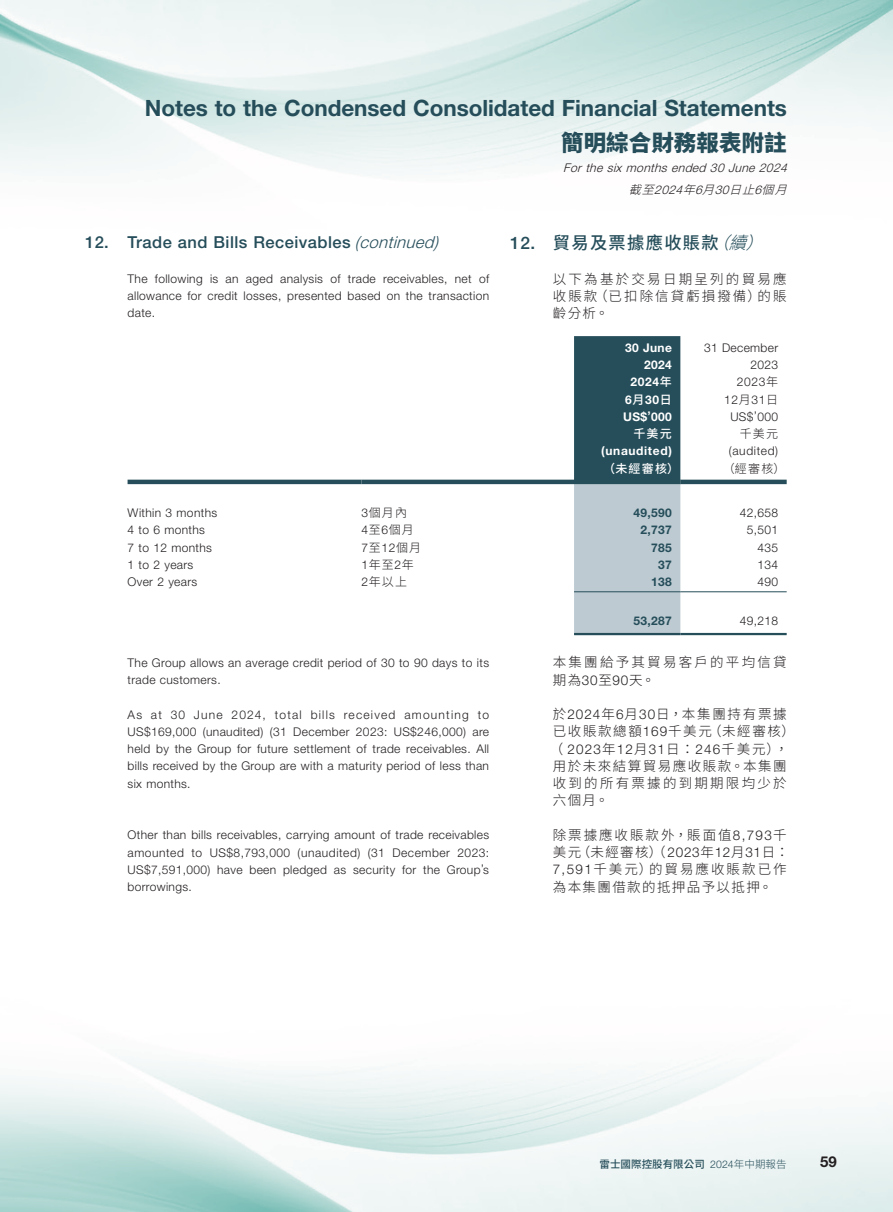
<style>
.page{position:relative;width:893px;height:1212px;background:#fff}
.page>*{position:absolute;margin:0;border:0;box-sizing:border-box;transform-origin:0 0}
.t1{font:700 22.5px "Helvetica Neue LT Std";color:#254d5a}
.t2{font:800 22.5px "Source Han Sans TC";letter-spacing:.005em;color:#254d5a}
.C_Heading_1{font:500 17.25px "Source Han Sans TC";letter-spacing:.08em;color:#254d5a}
.Heading_1{font:500 16.5px "Helvetica Neue LT Std";letter-spacing:.03em;color:#254d5a}
.t3{font:700 15px "Helvetica Neue LT Std";color:#231f20}
.C_Body_Text{font:300 13.5px/17.2px "Source Han Sans TC";letter-spacing:.15em;color:#231f20}
.C_Body_Text-2{font:300 13.5px/17.2px "Source Han Sans TC";letter-spacing:.12em;color:#231f20}
.Body_Text{font:300 12px/17.2px "Helvetica Neue LT Std";letter-spacing:.03em;color:#231f20;text-align:justify}
.t4{font:italic 300 12px "Helvetica Neue LT Std";color:#231f20}
.C_Body_Text-3{font:300 12px "Helvetica Neue LT Std";letter-spacing:.055em;color:#231f20}
.C_Body_Text-4{font:300 12px "Source Han Sans TC";letter-spacing:.105em;color:#231f20}
.Body_Text-2{font:700 12px "Helvetica Neue LT Std";letter-spacing:.03em;color:#254d5a}
.C_Body_Text-5{font:700 12px "Helvetica Neue LT Std";letter-spacing:.055em;color:#fff}
.Body_Text-3{font:700 12px "Helvetica Neue LT Std";letter-spacing:.03em;color:#fff}
.t5{font:italic 300 12px "Source Han Sans TC";color:#231f20}
.C_Body_Text-6{font:500 12px "Source Han Sans TC";letter-spacing:.105em;color:#fff}
.t6{font:500 10.5px "Source Han Sans TC";letter-spacing:.005em;color:#254d5a}
.s1{font-family:"Helvetica Neue LT Std"}
.s2{font-weight:300;font-style:italic}
.s3{font-family:"Source Han Sans TC";font-weight:500}
.s4{font-family:"Source Han Sans TC"}
.s5{font-family:"Helvetica Neue LT Std";font-weight:300}
.s6{font-weight:300}
</style>
<div class="page">
<img style="left:0;top:0;width:893px;height:1212px">
<svg style="left:574px;top:336px;width:106px;height:297px;background:#718c96"></svg>
<hr style="left:128px;top:480px;width:233px;height:4px;background:#254d5a">
<hr style="left:361px;top:480px;width:213px;height:4px;background:#254d5a">
<hr style="left:574px;top:480px;width:106px;height:4px;background:#254d5a">
<hr style="left:680px;top:480px;width:107px;height:4px;background:#254d5a">
<hr style="left:574px;top:591px;width:106px;height:1px;background:#254d5a">
<hr style="left:680px;top:591px;width:107px;height:1px;background:#254d5a">
<hr style="left:574px;top:633px;width:106px;height:2px;background:#254d5a">
<hr style="left:680px;top:633px;width:107px;height:2px;background:#254d5a">
<h1 class="t1" style="left:145px;top:94px;width:644px">Notes to the Condensed Consolidated Financial Statements</h1>
<h1 class="t2" style="left:561px;top:130px;width:227px">簡明綜合財務報表附註</h1>
<p class="t4" style="left:563px;top:161px;width:229px">Forthe sixmonthsended 30 June 2024</p>
<p class="t5" style="left:629px;top:183px;width:169px">截至<span class="s1">2024</span>年<span class="s1">6</span>月<span class="s1">30</span>日止<span class="s1">6</span>個月</p>
<p class="C_Heading_1" style="left:510px;top:233px;width:268px"><span class="s1">12.</span> 貿易及票據應收賬款<span class="s2">（續）</span></p>
<p class="C_Body_Text" style="left:553px;top:270px;width:235px;text-align:justify">以下為基於交易日期呈列的貿易應收賬款（已扣除信貸虧損撥備）的賬齡分析。</p>
<p class="Heading_1" style="left:85px;top:233px;width:355px">12. Trade and Bills Receivables <span class="s2">(continued)</span></p>
<p class="Body_Text" style="left:128px;top:270px;width:363px">The following is an aged analysis of trade receivables, net of allowance for credit losses, presented based on the transaction date.</p>
<p class="Body_Text-3" style="left:625px;top:340px;width:48px">30 June</p>
<p class="Body_Text-3" style="left:644px;top:357px;width:29px">2024</p>
<p class="C_Body_Text-5" style="left:631px;top:375px;width:43px">2024<span class="s3">年</span></p>
<p class="C_Body_Text-5" style="left:625px;top:392px;width:48px">6<span class="s3">月</span>30<span class="s3">日</span></p>
<p class="Body_Text" style="left:704px;top:339px;width:76px">31 December</p>
<p class="Body_Text" style="left:750px;top:356px;width:29px">2023</p>
<p class="C_Body_Text-3" style="left:737px;top:375px;width:43px">2023<span class="s4">年</span></p>
<p class="C_Body_Text-3" style="left:724px;top:392px;width:55px">12<span class="s4">月</span>31<span class="s4">日</span></p>
<p class="Body_Text-3" style="left:623px;top:409px;width:50px">US$’000</p>
<p class="Body_Text" style="left:730px;top:408px;width:49px">US$’000</p>
<p class="C_Body_Text-6" style="left:633px;top:427px;width:40px">千美元</p>
<p class="C_Body_Text-4" style="left:740px;top:427px;width:40px">千美元</p>
<p class="C_Body_Text-5" style="left:601px;top:444px;width:72px">(unaudited)</p>
<p class="C_Body_Text-3" style="left:729px;top:444px;width:51px">(audited)</p>
<p class="C_Body_Text-6" style="left:603px;top:461px;width:78px">（未經審核）</p>
<p class="C_Body_Text-4" style="left:723px;top:461px;width:64px">（經審核）</p>
<p class="Body_Text" style="left:128px;top:504px;width:91px">Within 3 months</p>
<p class="C_Body_Text-4" style="left:361px;top:506px;width:47px"><span class="s1">3</span>個月內</p>
<p class="Body_Text-2" style="left:633px;top:505px;width:40px">49,590</p>
<p class="Body_Text" style="left:740px;top:504px;width:40px">42,658</p>
<p class="Body_Text" style="left:128px;top:521px;width:79px">4 to 6 months</p>
<p class="C_Body_Text-4" style="left:361px;top:523px;width:54px"><span class="s1">4</span>至<span class="s1">6</span>個月</p>
<p class="Body_Text-2" style="left:640px;top:523px;width:33px">2,737</p>
<p class="Body_Text" style="left:747px;top:521px;width:33px">5,501</p>
<p class="Body_Text" style="left:128px;top:538px;width:86px">7 to 12 months</p>
<p class="C_Body_Text-3" style="left:361px;top:540px;width:61px">7<span class="s4">至</span>12<span class="s4">個月</span></p>
<p class="Body_Text-2" style="left:651px;top:540px;width:22px">785</p>
<p class="Body_Text" style="left:757px;top:538px;width:22px">435</p>
<p class="Body_Text" style="left:128px;top:556px;width:67px">1 to 2 years</p>
<p class="C_Body_Text-4" style="left:361px;top:558px;width:54px"><span class="s1">1</span>年至<span class="s1">2</span>年</p>
<p class="Body_Text-2" style="left:658px;top:557px;width:15px">37</p>
<p class="Body_Text" style="left:757px;top:556px;width:22px">134</p>
<p class="Body_Text" style="left:128px;top:573px;width:71px">Over 2 years</p>
<p class="C_Body_Text-4" style="left:361px;top:575px;width:47px"><span class="s1">2</span>年以上</p>
<p class="Body_Text-2" style="left:651px;top:574px;width:22px">138</p>
<p class="Body_Text" style="left:757px;top:573px;width:22px">490</p>
<p class="Body_Text-2" style="left:633px;top:613px;width:40px">53,287</p>
<p class="Body_Text" style="left:740px;top:612px;width:40px">49,218</p>
<p class="Body_Text" style="left:128px;top:654px;width:363px">The Group allows an average credit period of 30 to 90 days to its trade customers.</p>
<p class="Body_Text" style="left:128px;top:705px;width:363px">As at 30 June 2024, total bills received amounting to US$169,000 (unaudited) (31 December 2023: US$246,000) are held by the Group for future settlement of trade receivables. All bills received by the Group are with a maturity period of less than six months.</p>
<p class="C_Body_Text" style="left:553px;top:654px;width:235px">本集團給予其貿易客戶的平均信貸期為<span class="s1">30</span>至<span class="s1">90</span>天。</p>
<p class="C_Body_Text-2" style="left:550px;top:706px;width:246px">於<span class="s1">2024</span>年<span class="s1">6</span>月<span class="s1">30</span>日，本集團持有票據已收賬款總額<span class="s1">169</span>千美元（未經審核）（ <span class="s1">2023</span>年<span class="s1">12</span>月<span class="s1">31</span>日：<span class="s1">246</span>千美元），用於未來結算貿易應收賬款。本集團收到的所有票據的到期期限均少於六個月。</p>
<p class="C_Body_Text" style="left:553px;top:826px;width:238px">除票據應收賬款外，賬面值<span class="s1">8,793</span>千美元（未經審核）（<span class="s1">2023</span>年<span class="s1">12</span>月<span class="s1">31</span>日：<br><span class="s1">7,591</span>千美元）的貿易應收賬款已作為本集團借款的抵押品予以抵押。</p>
<p class="Body_Text" style="left:128px;top:826px;width:363px">Other than bills receivables, carrying amount of trade receivables amounted to US$8,793,000 (unaudited) (31 December 2023:<br>US$7,591,000) have been pledged as security for the Group’s borrowings.</p>
<p class="t6" style="left:599px;top:1158px;width:189px">雷士國際控股有限公司 <span class="s5">2024</span><span class="s6">年中期報告</span></p>
<p class="t3" style="left:820px;top:1152px;width:18px">59</p>
</div>
